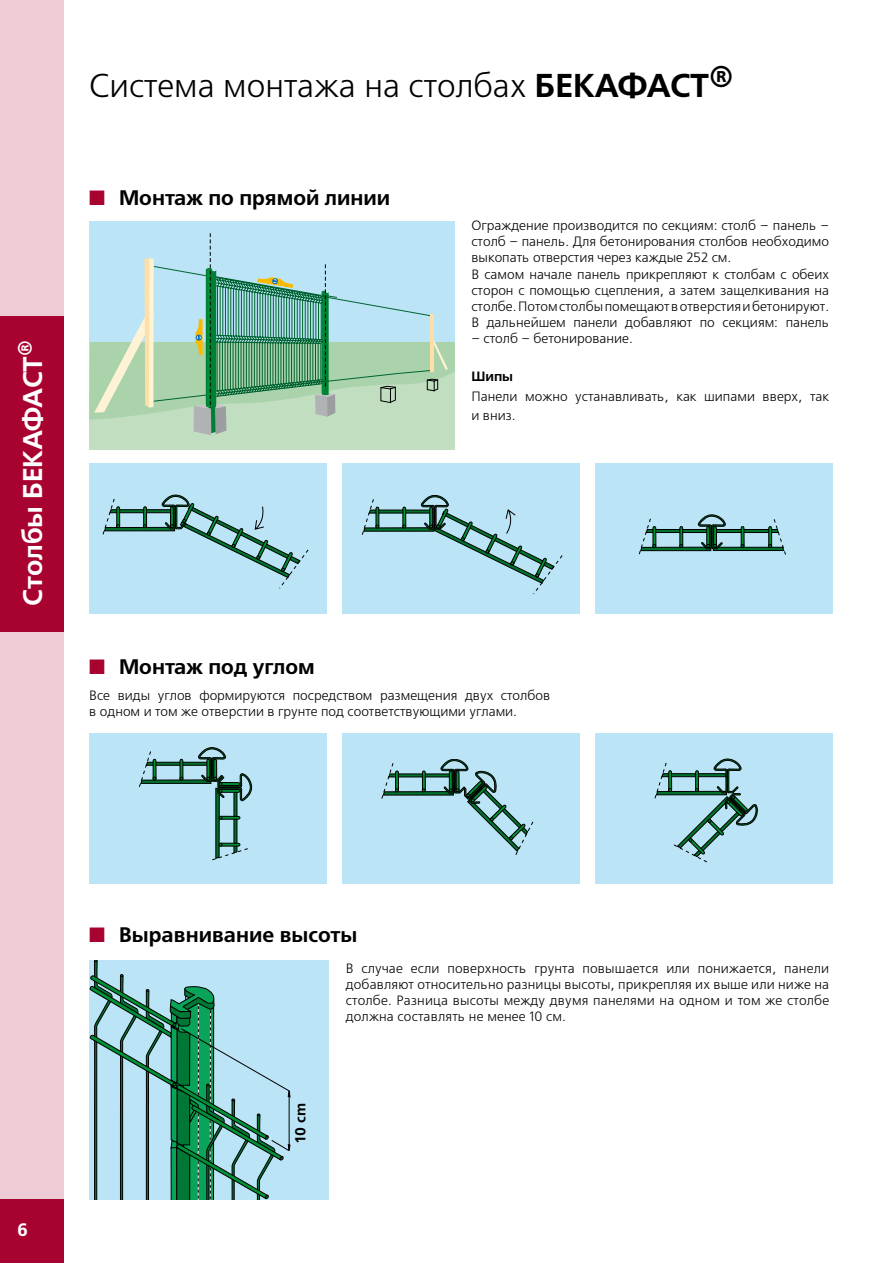
<style>
.page{position:relative;width:893px;height:1263px;background:#fff}
.page>*{position:absolute;margin:0;border:0;box-sizing:border-box;transform-origin:0 0}
.t1{font:33px "Free Set C";color:#000}
.t2{font:27px "Free Set Demi Bold C";letter-spacing:-.01em;color:#fff}
.t3{font:21px "Free Set Demi Bold C";color:#000}
.t4{font:18px "Free Set Demi Bold C";color:#fff}
.t5{font:14.55px "Free Set Demi Bold C";color:#000}
.t6{font:13.5px/16.2px "Free Set C";color:#000}
.t7{font:13.5px "Free Set Demi Bold C";color:#000}
.s1{font-family:"Free Set Demi Bold C"}
.s2{color:#a80230}
</style>
<div class="page">
<div style="left:89px;top:960px;width:239px;height:239px;background:#bce4f7"></div>
<svg style="left:90px;top:960px;width:201px;height:239px"></svg>
<div style="left:0;top:0;width:64px;height:1263px;background:#eeccd6"></div>
<div style="left:0;top:316px;width:64px;height:315px;background:#a80230"></div>
<div style="left:0;top:1199px;width:64px;height:64px;background:#a80230"></div>
<div style="left:89px;top:222px;width:365px;height:228px;background:#bce4f7"></div>
<svg style="left:89px;top:233px;width:365px;height:217px"></svg>
<div style="left:89px;top:733px;width:238px;height:150px;background:#bce4f7"></div>
<svg style="left:139px;top:747px;width:113px;height:113px"></svg>
<div style="left:342px;top:733px;width:238px;height:150px;background:#bce4f7"></div>
<svg style="left:381px;top:759px;width:153px;height:96px"></svg>
<div style="left:595px;top:733px;width:238px;height:150px;background:#bce4f7"></div>
<svg style="left:654px;top:758px;width:104px;height:104px"></svg>
<div style="left:89px;top:463px;width:238px;height:151px;background:#bce4f7"></div>
<svg style="left:102px;top:494px;width:206px;height:95px"></svg>
<div style="left:342px;top:463px;width:238px;height:151px;background:#bce4f7"></div>
<svg style="left:361px;top:495px;width:202px;height:100px"></svg>
<div style="left:595px;top:463px;width:238px;height:151px;background:#bce4f7"></div>
<svg style="left:639px;top:514px;width:147px;height:41px"></svg>
<h2 class="t2" style="left:18px;top:606px;width:267px;rotate:-90deg">столбы БЕКАФАСТ<sup>®</sup></h2>
<h1 class="t1" style="left:89px;top:68px;width:646px">Система монтажа на столбах <span class="s1">БЕКАФАСТ</span><sup>®</sup></h1>
<h3 class="t3" style="left:89px;top:186px;width:303px"><span class="s2">■</span> Монтаж по прямой линии</h3>
<p class="t6" style="left:471px;top:218px;width:359px">Ограждение производится по секциям: столб – панель – столб – панель. Для бетонирования столбов необходимо выкопать отверстия через каждые 252 см.<br>В самом начале панель прикрепляют к столбам с обеих сторон с помощью сцепления, а затем защелкивания на столбе. Потом столбы помещают в отверстия и бетонируют.<br>В дальнейшем панели добавляют по секциям: панель</p>
<p class="t6" style="left:471px;top:331px;width:163px">– столб – бетонирование.</p>
<p class="t7" style="left:471px;top:369px;width:43px">Шипы</p>
<p class="t6" style="left:471px;top:387px;width:359px;line-height:19.5px">Панели можно устанавливать, как шипами вверх, так и вниз.</p>
<h3 class="t3" style="left:89px;top:655px;width:227px"><span class="s2">■</span> Монтаж под углом</h3>
<p class="t6" style="left:89px;top:688px;width:462px">Все виды углов формируются посредством размещения двух столбов в одном и том же отверстии в грунте под соответствующими углами.</p>
<h3 class="t4" style="left:17px;top:1220px;width:13px">6</h3>
<h3 class="t3" style="left:89px;top:923px;width:270px"><span class="s2">■</span> Выравнивание высоты</h3>
<p class="t5" style="left:292px;top:1144px;width:43px;rotate:-90deg">10 cm</p>
<p class="t6" style="left:346px;top:960px;width:485px;text-align:justify">В случае если поверхность грунта повышается или понижается, панели добавляют относительно разницы высоты, прикрепляя их выше или ниже на столбе. Разница высоты между двумя панелями на одном и том же столбе должна составлять не менее 10 см.</p>
</div>
